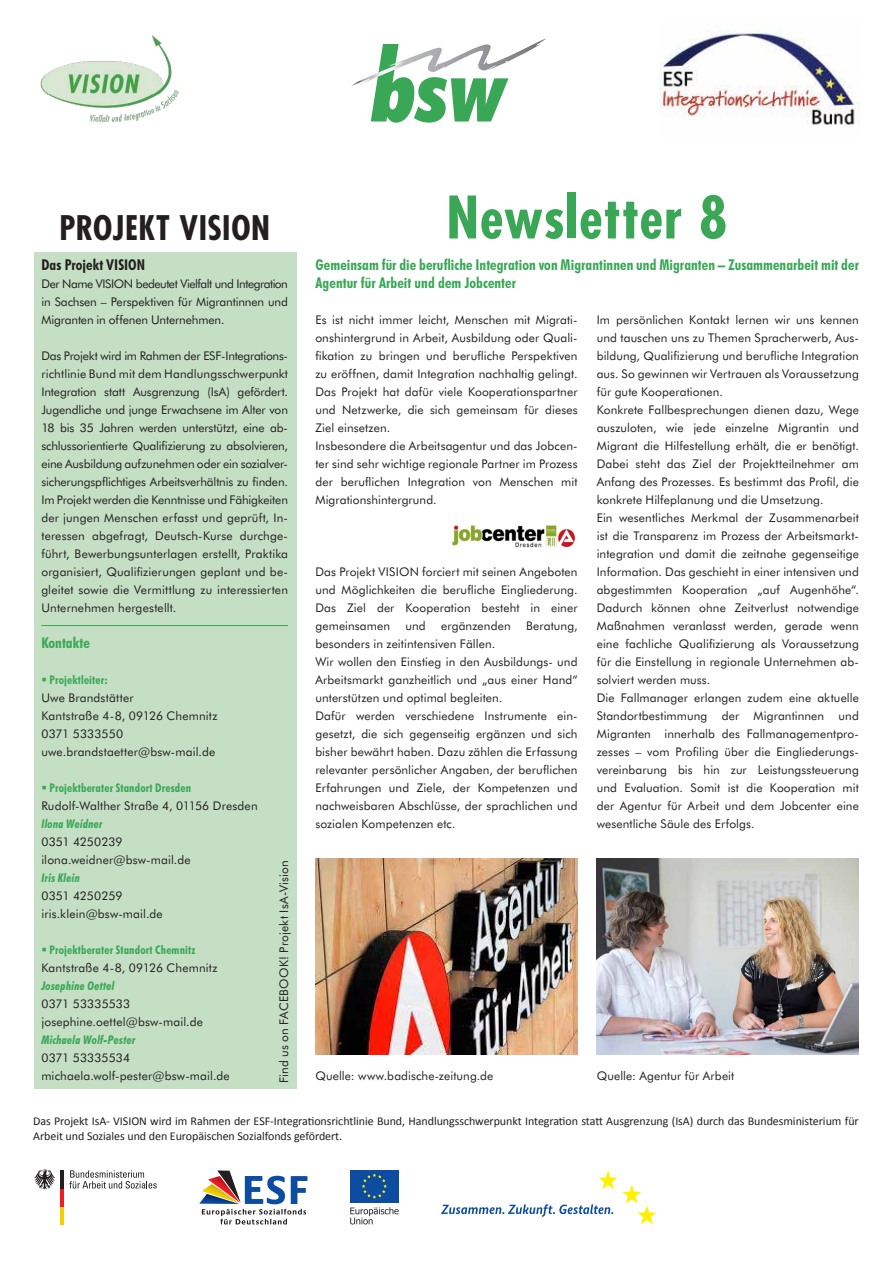
<style>
.page{position:relative;width:893px;height:1263px;background:#fff}
.page>*{position:absolute;margin:0;border:0;box-sizing:border-box;transform-origin:0 0}
.t1{font:700 condensed 57px "Futura LT";letter-spacing:.015em;color:#3aa757}
.t2{font:700 condensed 33px "Futura LT";letter-spacing:.015em;color:#231f20}
.t3{font:700 condensed 15px/18px "Futura BT";letter-spacing:.005em;color:#3aa757}
.t4{font:700 condensed 15px "Futura BT";letter-spacing:.005em;color:#231f20}
.t5{font:12px/18px "Futura BT";letter-spacing:.01em;color:#231f20;text-align:justify}
.t6{font:12px/14.2px "Calibri";letter-spacing:-.005em;color:#231f20}
.t7{font:700 condensed 12px "Futura BT";letter-spacing:.01em;color:#3aa757}
.t8{font:italic 700 condensed 12px "Futura BT";letter-spacing:.015em;color:#3aa757}
</style>
<div class="page">
<div style="left:34px;top:253px;width:262px;height:836px;background:#c4dfc4"></div>
<svg style="left:351px;top:38px;width:195px;height:85px"></svg>
<img style="left:659px;top:31px;width:201px;height:94px">
<img style="left:40px;top:35px;width:139px;height:87px">
<hr style="left:41px;top:625px;width:247px;height:1px;background:#3aa757">
<img style="left:452px;top:525px;width:124px;height:22px">
<img style="left:315px;top:858px;width:263px;height:197px">
<img style="left:597px;top:858px;width:262px;height:196px">
<svg style="left:221px;top:1176px;width:87px;height:49px"></svg>
<svg style="left:199px;top:1170px;width:108px;height:54px"></svg>
<svg style="left:350px;top:1207px;width:49px;height:17px"></svg>
<div style="left:350px;top:1170px;width:49px;height:33px;background:#0d4da1"></div>
<svg style="left:362px;top:1174px;width:25px;height:24px"></svg>
<hr style="left:61px;top:1206px;width:3px;height:18px;background:#f4cf02">
<hr style="left:61px;top:1188px;width:3px;height:18px;background:#ee1d23">
<hr style="left:61px;top:1170px;width:3px;height:18px;background:#231f20">
<svg style="left:34px;top:1169px;width:21px;height:20px"></svg>
<svg style="left:69px;top:1170px;width:88px;height:18px"></svg>
<svg style="left:441px;top:1170px;width:215px;height:54px"></svg>
<p class="t2" style="left:59px;top:207px;width:212px">PROJEKT VISION</p>
<p class="t4" style="left:41px;top:256px;width:105px">Das Projekt VISION</p>
<p class="t5" style="left:41px;top:275px;width:248px">Der Name VISION bedeutet Vielfalt und Integration in Sachsen – Perspektiven für Migrantinnen und Migranten in offenen Unternehmen.</p>
<p class="t5" style="left:41px;top:347px;width:248px">Das Projekt wird im Rahmen der ESF-Integrations&shy;richtlinie Bund mit dem Handlungsschwerpunkt Integration statt Ausgrenzung (IsA) gefördert.<br>Jugendliche und junge Erwachsene im Alter von 18 bis 35 Jahren werden unterstützt, eine ab&shy;schlussorientierte Qualifizierung zu absolvieren, eine Ausbildung aufzunehmen oder ein sozialver&shy;sicherungspflichtiges Arbeitsverhältnis zu finden.<br>Im Projekt werden die Kenntnisse und Fähigkeiten der jungen Menschen erfasst und geprüft, In&shy;teressen abgefragt, Deutsch-Kurse durchge&shy;führt, Bewerbungsunterlagen erstellt, Praktika organisiert, Qualifizierungen geplant und be&shy;gleitet sowie die Vermittlung zu interessierten Unternehmen hergestellt.</p>
<p class="t3" style="left:41px;top:634px;width:50px">Kontakte</p>
<p class="t7" style="left:41px;top:672px;width:68px">▪ Projektleiter:</p>
<p class="t5" style="left:41px;top:689px;width:94px">Uwe Brandstätter</p>
<p class="t5" style="left:41px;top:707px;width:178px">Kantstraße 4-8, 09126 Chemnitz</p>
<p class="t5" style="left:41px;top:725px;width:83px">0371 5333550</p>
<p class="t5" style="left:41px;top:743px;width:175px">uwe.brandstaetter@bsw-mail.de</p>
<p class="t7" style="left:41px;top:780px;width:151px">▪ Projektberater Standort Dresden</p>
<p class="t5" style="left:41px;top:797px;width:218px">Rudolf-Walther Straße 4, 01156 Dresden</p>
<p class="t8" style="left:41px;top:816px;width:63px">Ilona Weidner</p>
<p class="t5" style="left:41px;top:833px;width:83px">0351 4250239</p>
<p class="t5" style="left:41px;top:851px;width:151px">ilona.weidner@bsw-mail.de</p>
<p class="t8" style="left:41px;top:870px;width:40px">Iris Klein</p>
<p class="t5" style="left:41px;top:887px;width:83px">0351 4250259</p>
<p class="t5" style="left:41px;top:905px;width:123px">iris.klein@bsw-mail.de</p>
<p class="t7" style="left:41px;top:942px;width:155px">▪ Projektberater Standort Chemnitz</p>
<p class="t5" style="left:41px;top:959px;width:178px">Kantstraße 4-8, 09126 Chemnitz</p>
<p class="t8" style="left:41px;top:978px;width:75px">Josephine Oettel</p>
<p class="t5" style="left:41px;top:995px;width:90px">0371 53335533</p>
<p class="t5" style="left:41px;top:1013px;width:163px">josephine.oettel@bsw-mail.de</p>
<p class="t8" style="left:41px;top:1032px;width:96px">Michaela Wolf-Pester</p>
<p class="t5" style="left:41px;top:1049px;width:90px">0371 53335534</p>
<p class="t5" style="left:41px;top:1067px;width:190px">michaela.wolf-pester@bsw-mail.de</p>
<p class="t5" style="left:275px;top:1083px;width:225px;rotate:-90deg">Find us on FACEBOOK! Projekt IsA-Vision</p>
<p class="t1" style="left:446px;top:182px;width:282px">Newsletter 8</p>
<p class="t3" style="left:315px;top:256px;width:545px">Gemeinsam für die berufliche Integration von Migrantinnen und Migranten – Zusammenarbeit mit der<br>Agentur für Arbeit und dem Jobcenter</p>
<p class="t5" style="left:315px;top:311px;width:264px">Es ist nicht immer leicht, Menschen mit Migrati&shy;onshintergrund in Arbeit, Ausbildung oder Quali&shy;fikation zu bringen und berufliche Perspektiven zu eröffnen, damit Integration nachhaltig gelingt.<br>Das Projekt hat dafür viele Kooperationspartner und Netzwerke, die sich gemeinsam für dieses Ziel einsetzen.</p>
<p class="t5" style="left:315px;top:437px;width:264px">Insbesondere die Arbeitsagentur und das Jobcen&shy;ter sind sehr wichtige regionale Partner im Prozess der beruflichen Integration von Menschen mit Migrationshintergrund.</p>
<p class="t5" style="left:597px;top:311px;width:264px">Im persönlichen Kontakt lernen wir uns kennen und tauschen uns zu Themen Spracherwerb, Aus&shy;bildung, Qualifizierung und berufliche Integration aus. So gewinnen wir Vertrauen als Voraussetzung für gute Kooperationen.</p>
<p class="t5" style="left:597px;top:401px;width:264px">Konkrete Fallbesprechungen dienen dazu, Wege auszuloten, wie jede einzelne Migrantin und Migrant die Hilfestellung erhält, die er benötigt.<br>Dabei steht das Ziel der Projektteilnehmer am Anfang des Prozesses. Es bestimmt das Profil, die konkrete Hilfeplanung und die Umsetzung.</p>
<p class="t5" style="left:597px;top:509px;width:264px">Ein wesentliches Merkmal der Zusammenarbeit ist die Transparenz im Prozess der Arbeitsmarkt&shy;integration und damit die zeitnahe gegenseitige Information. Das geschieht in einer intensiven und abgestimmten Kooperation „auf Augenhöhe“.<br>Dadurch können ohne Zeitverlust notwendige Maßnahmen veranlasst werden, gerade wenn eine fachliche Qualifizierung als Voraussetzung für die Einstellung in regionale Unternehmen ab&shy;solviert werden muss.</p>
<p class="t5" style="left:597px;top:689px;width:264px">Die Fallmanager erlangen zudem eine aktuelle Standortbestimmung der Migrantinnen und Migranten innerhalb des Fallmanagementpro&shy;zesses – vom Profiling über die Eingliederungs&shy;vereinbarung bis hin zur Leistungssteuerung und Evaluation. Somit ist die Kooperation mit der Agentur für Arbeit und dem Jobcenter eine wesentliche Säule des Erfolgs.</p>
<p class="t5" style="left:315px;top:563px;width:264px">Das Projekt VISION forciert mit seinen Angeboten und Möglichkeiten die berufliche Eingliederung.<br>Das Ziel der Kooperation besteht in einer gemeinsamen</p>
<p class="t5" style="left:406px;top:617px;width:22px">und</p>
<p class="t5" style="left:441px;top:617px;width:71px">ergänzenden</p>
<p class="t5" style="left:526px;top:617px;width:53px">Beratung,</p>
<p class="t5" style="left:315px;top:635px;width:181px">besonders in zeitintensiven Fällen.</p>
<p class="t5" style="left:315px;top:653px;width:264px">Wir wollen den Einstieg in den Ausbildungs- und Arbeitsmarkt ganzheitlich und „aus einer Hand“ unterstützen und optimal begleiten.</p>
<p class="t5" style="left:315px;top:707px;width:264px">Dafür werden verschiedene Instrumente ein&shy;gesetzt, die sich gegenseitig ergänzen und sich bisher bewährt haben. Dazu zählen die Erfassung relevanter persönlicher Angaben, der beruflichen Erfahrungen und Ziele, der Kompetenzen und nachweisbaren Abschlüsse, der sprachlichen und sozialen Kompetenzen etc.</p>
<p class="t5" style="left:315px;top:1067px;width:180px">Quelle: www.badische-zeitung.de</p>
<p class="t5" style="left:597px;top:1067px;width:139px">Quelle: Agentur für Arbeit</p>
<p class="t6" style="left:33px;top:1114px;width:827px">Das Projekt IsA- VISION wird im Rahmen der ESF-Integrationsrichtlinie Bund, Handlungsschwerpunkt Integration statt Ausgrenzung (IsA) durch das Bundesministerium für<br>Arbeit und Soziales und den Europäischen Sozialfonds gefördert.</p>
</div>
